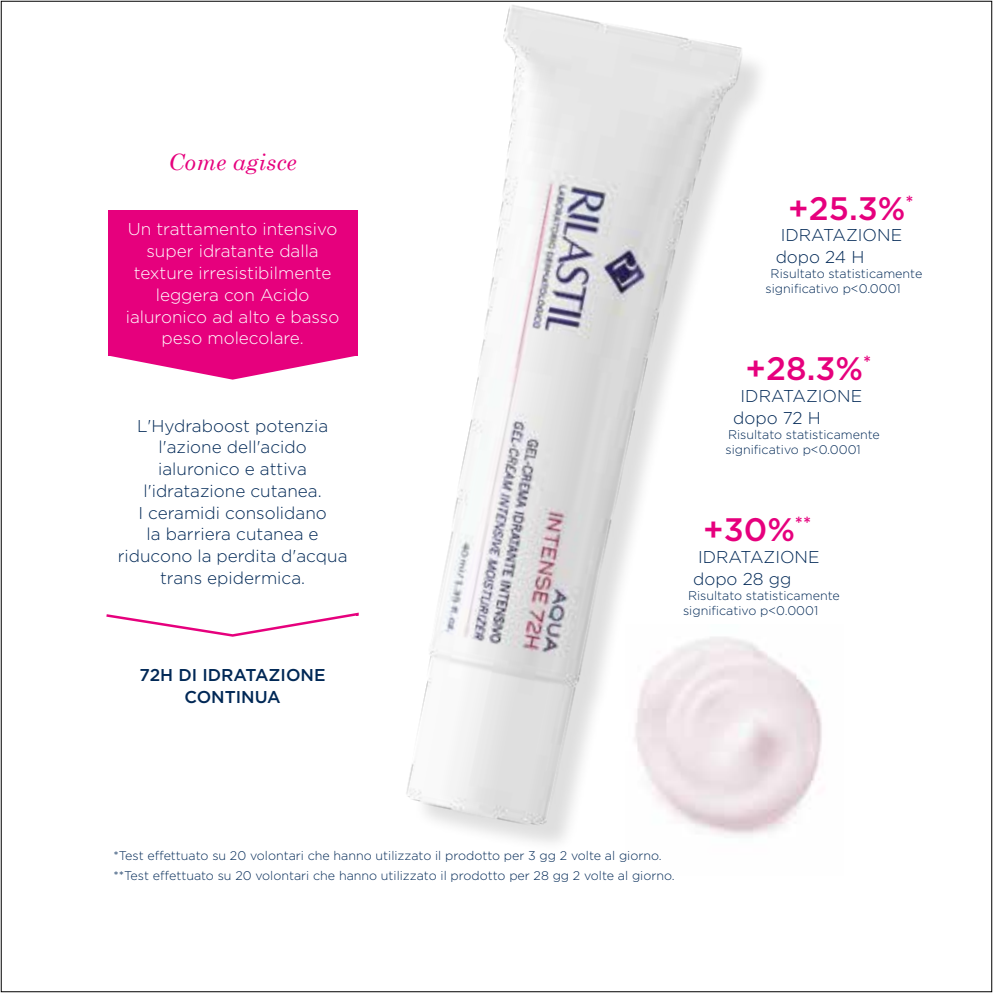
<style>
.page{position:relative;width:993px;height:993px;background:#fff}
.page>*{position:absolute;margin:0;border:0;box-sizing:border-box;transform-origin:0 0}
.t1{font:500 32.5px "Gotham";color:#e6007d}
.t2{font:italic 22.5px "Century Schoolbook";letter-spacing:.01em;color:#e6007d}
.t3{font:300 17px/21.8px "Gotham";color:#002856}
.t4{font:300 17px/21.8px "Gotham";color:#fff;text-align:center}
.t5{font:500 17px/21.8px "Gotham";color:#002856;text-align:center}
.t6{font:300 12.5px/15px "Gotham";color:#002856}
</style>
<div class="page">
<img style="left:782px;top:665px;width:40px;height:161px">
<svg style="left:106px;top:614px;width:203px;height:23px"></svg>
<div style="left:108px;top:210px;width:249px;height:146px;background:#e6007d"></div>
<svg style="left:110px;top:356px;width:199px;height:23px"></svg>
<img style="left:309px;top:0;width:473px;height:992px">
<h2 class="t2" style="left:168px;top:148px;width:130px">Come agisce</h2>
<h3 class="t4" style="left:126px;top:218px;width:215px">Un trattamento intensivo super idratante dalla texture irresistibilmente leggera con Acido ialuronico ad alto e basso peso molecolare.</h3>
<h3 class="t3" style="left:118px;top:414px;width:231px;text-align:center">L'Hydraboost potenzia l'azione dell'acido ialuronico e attiva l'idratazione cutanea.<br>I ceramidi consolidano<br>la barriera cutanea e riducono la perdita d'acqua trans epidermica.</h3>
<h3 class="t5" style="left:139px;top:663px;width:187px">72H DI IDRATAZIONE<br>CONTINUA</h3>
<h1 class="t1" style="left:787px;top:187px;width:127px">+25.3%<sup>*</sup></h1>
<h3 class="t3" style="left:775px;top:224px;width:128px">IDRATAZIONE dopo 24 H</h3>
<p class="t6" style="left:765px;top:266px;width:158px;text-indent:5px">Risultato statisticamente significativo p&lt;0.0001</p>
<h1 class="t1" style="left:745px;top:347px;width:127px">+28.3%<sup>*</sup></h1>
<h3 class="t3" style="left:732px;top:384px;width:130px;text-indent:8px">IDRATAZIONE dopo 72 H</h3>
<p class="t6" style="left:725px;top:426px;width:156px">Risultato statisticamente significativo p&lt;0.0001</p>
<h1 class="t1" style="left:702px;top:508px;width:110px">+30%<sup>**</sup></h1>
<h3 class="t3" style="left:692px;top:545px;width:128px">IDRATAZIONE dopo 28 gg</h3>
<p class="t6" style="left:682px;top:587px;width:158px;text-indent:5px">Risultato statisticamente significativo p&lt;0.0001</p>
<p class="t6" style="left:113px;top:845px;width:562px;line-height:19.2px">*Test effettuato su 20 volontari che hanno utilizzato il prodotto per 3 gg 2 volte al giorno. **Test effettuato su 20 volontari che hanno utilizzato il prodotto per 28 gg 2 volte al giorno.</p>
</div>
